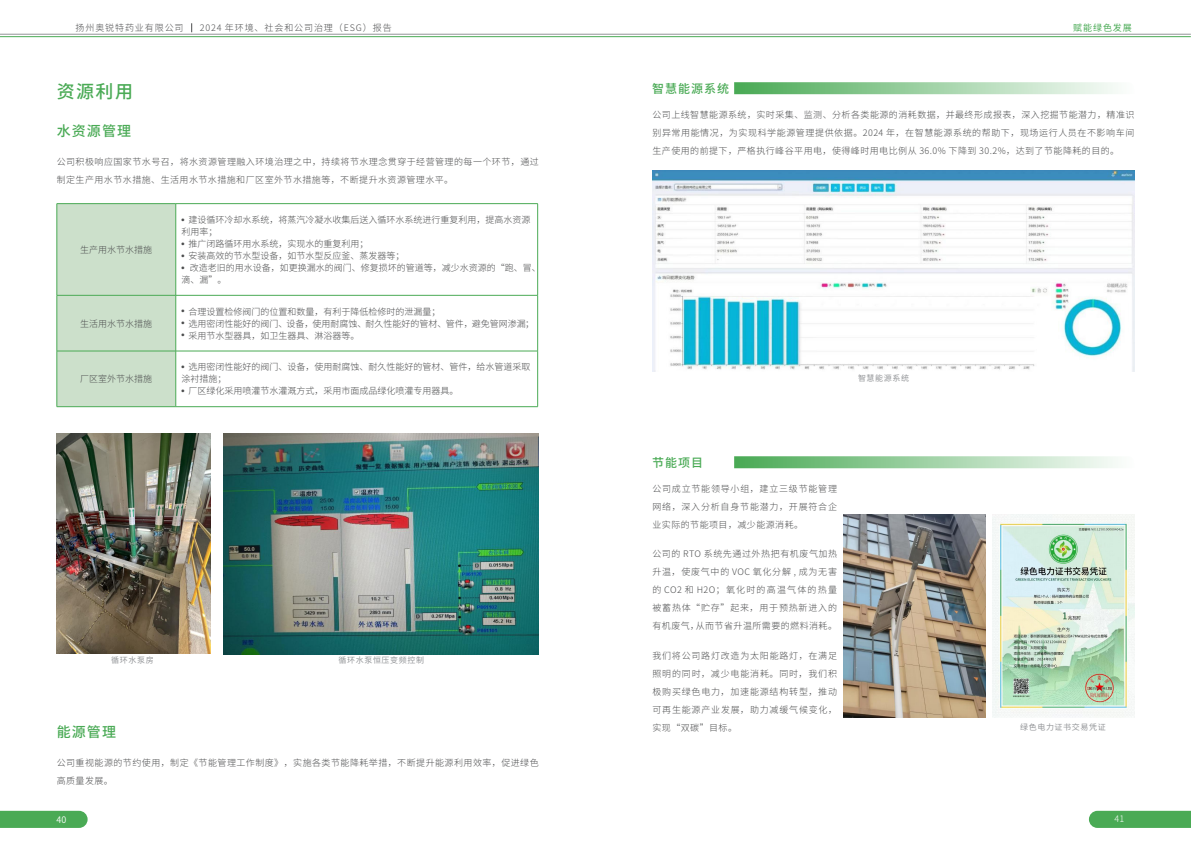
<style>
.page{position:relative;width:1191px;height:842px;background:#fff}
.page>*{position:absolute;margin:0;border:0;box-sizing:border-box;transform-origin:0 0}
.t1{font:500 18px "Source Han Sans CN";color:#4aaa55}
.t2{font:500 14px "Source Han Sans CN";letter-spacing:.08em;color:#4aaa55}
.t3{font:500 12px "Source Han Sans CN";letter-spacing:.08em;color:#4aaa55}
.正文{font:300 9px/18px "Source Han Sans CN";letter-spacing:.05em;color:#4b4c4d;text-align:justify}
.正文-2{font:300 9px/12px "Source Han Sans CN";color:#4b4c4d}
.正文-3{font:300 9px "Source Han Sans CN";letter-spacing:.1em;color:#4b4c4d}
.t4{font:9px "Source Han Sans CN";letter-spacing:.1em;color:#4aaa55}
.t5{font:9px "Source Han Sans CN";color:#fff}
.t6{font:300 9px "Source Han Sans CN";color:#fff}
.t7{font:8px "Source Han Sans CN";letter-spacing:.075em;color:#939598}
</style>
<div class="page">
<svg style="left:0;top:811px;width:88px;height:17px"></svg>
<svg style="left:1089px;top:811px;width:102px;height:17px;background:#4dab58"></svg>
<hr style="left:0;top:34px;width:1190px;height:1px;background:#939598">
<hr style="left:0;top:36px;width:1190px;height:1px;background:#4aaa55">
<div style="left:58px;top:204px;width:118px;height:202px;background:#cce0cb"></div>
<hr style="left:57px;top:203px;width:119px;height:1px;background:#4aaa55">
<hr style="left:176px;top:203px;width:362px;height:1px;background:#4aaa55">
<hr style="left:176px;top:204px;width:1px;height:91px;background:#4aaa55">
<hr style="left:537px;top:204px;width:1px;height:91px;background:#4aaa55">
<hr style="left:57px;top:295px;width:119px;height:1px;background:#4aaa55">
<hr style="left:176px;top:295px;width:362px;height:1px;background:#4aaa55">
<hr style="left:176px;top:295px;width:1px;height:56px;background:#4aaa55">
<hr style="left:537px;top:295px;width:1px;height:56px;background:#4aaa55">
<hr style="left:57px;top:351px;width:119px;height:1px;background:#4aaa55">
<hr style="left:176px;top:351px;width:362px;height:1px;background:#4aaa55">
<hr style="left:176px;top:351px;width:1px;height:56px;background:#4aaa55">
<hr style="left:537px;top:351px;width:1px;height:56px;background:#4aaa55">
<hr style="left:57px;top:406px;width:119px;height:1px;background:#4aaa55">
<hr style="left:176px;top:406px;width:362px;height:1px;background:#4aaa55">
<hr style="left:57px;top:204px;width:1px;height:91px;background:#4aaa55">
<hr style="left:57px;top:295px;width:1px;height:56px;background:#4aaa55">
<hr style="left:57px;top:351px;width:1px;height:56px;background:#4aaa55">
<img style="left:57px;top:434px;width:154px;height:220px">
<img style="left:224px;top:434px;width:315px;height:220px">
<svg style="left:734px;top:82px;width:381px;height:12px;background:#a0d2a6"></svg>
<svg style="left:734px;top:456px;width:381px;height:12px;background:#a0d2a6"></svg>
<img style="left:652px;top:171px;width:482px;height:201px">
<img style="left:843px;top:515px;width:142px;height:202px">
<img style="left:992px;top:515px;width:142px;height:202px">
<p class="正文-3" style="left:76px;top:23px;width:109px">扬州奥锐特药业有限公司</p>
<p class="正文-3" style="left:200px;top:23px;width:193px">2024 年环境、社会和公司治理（ESG）报告</p>
<p class="t4" style="left:1073px;top:23px;width:60px">赋能绿色发展</p>
<p class="t1" style="left:57px;top:81px;width:78px">资源利用</p>
<p class="t2" style="left:57px;top:123px;width:76px">水资源管理</p>
<p class="正文" style="left:57px;top:153px;width:483px">公司积极响应国家节水号召，将水资源管理融入环境治理之中，持续将节水理念贯穿于经营管理的每一个环节，通过制定生产用水节水措施、生活用水节水措施和厂区室外节水措施等，不断提升水资源管理水平。</p>
<p class="正文-2" style="left:80px;top:244px;width:74px">生产用水节水措施</p>
<p class="正文-2" style="left:80px;top:317px;width:74px">生活用水节水措施</p>
<p class="正文-2" style="left:80px;top:373px;width:74px">厂区室外节水措施</p>
<p class="正文-2" style="left:181px;top:214px;width:350px"><sup>●</sup> 建设循环冷却水系统，将蒸汽冷凝水收集后送入循环水系统进行重复利用，提高水资源利用率；</p>
<p class="正文-2" style="left:181px;top:238px;width:188px"><sup>●</sup> 推广闭路循环用水系统，实现水的重复利用；</p>
<p class="正文-2" style="left:181px;top:250px;width:224px"><sup>●</sup> 安装高效的节水型设备，如节水型反应釜、蒸发器等；</p>
<p class="正文-2" style="left:181px;top:262px;width:361px"><sup>●</sup> 改造老旧的用水设备，如更换漏水的阀门、修复损坏的管道等，减少水资源的“跑、冒、滴、漏”。</p>
<p class="正文-2" style="left:181px;top:305px;width:260px"><sup>●</sup> 合理设置检修阀门的位置和数量，有利于降低检修时的泄漏量；</p>
<p class="正文-2" style="left:181px;top:317px;width:354px"><sup>●</sup> 选用密闭性能好的阀门、设备，使用耐腐蚀、耐久性能好的管材、管件，避免管网渗漏；</p>
<p class="正文-2" style="left:181px;top:329px;width:179px"><sup>●</sup> 采用节水型器具，如卫生器具、淋浴器等。</p>
<p class="正文-2" style="left:181px;top:361px;width:350px"><sup>●</sup> 选用密闭性能好的阀门、设备，使用耐腐蚀、耐久性能好的管材、管件，给水管道采取涂衬措施；</p>
<p class="正文-2" style="left:181px;top:385px;width:278px"><sup>●</sup> 厂区绿化采用喷灌节水灌溉方式，采用市面成品绿化喷灌专用器具。</p>
<p class="t7" style="left:111px;top:655px;width:44px">循环水泵房</p>
<p class="t2" style="left:57px;top:724px;width:61px">能源管理</p>
<p class="t7" style="left:338px;top:655px;width:87px">循环水泵恒压变频控制</p>
<p class="正文" style="left:57px;top:754px;width:483px">公司重视能源的节约使用，制定《节能管理工作制度》，实施各类节能降耗举措，不断提升能源利用效率，促进绿色高质量发展。</p>
<p class="t3" style="left:652px;top:82px;width:78px">智慧能源系统</p>
<p class="正文" style="left:652px;top:106px;width:483px">公司上线智慧能源系统，实时采集、监测、分析各类能源的消耗数据，并最终形成报表，深入挖掘节能潜力，精准识别异常用能情况，为实现科学能源管理提供依据。2024 年，在智慧能源系统的帮助下，现场运行人员在不影响车间生产使用的前提下，严格执行峰谷平用电，使得峰时用电比例从 36.0% 下降到 30.2%，达到了节能降耗的目的。</p>
<p class="t7" style="left:858px;top:373px;width:52px">智慧能源系统</p>
<p class="t3" style="left:652px;top:456px;width:52px">节能项目</p>
<p class="正文" style="left:652px;top:480px;width:186px">公司成立节能领导小组，建立三级节能管理网络，深入分析自身节能潜力，开展符合企业实际的节能项目，减少能源消耗。</p>
<p class="正文" style="left:652px;top:545px;width:186px">公司的 RTO 系统先通过外热把有机废气加热升温，使废气中的 VOC 氧化分解 , 成为无害的 CO2 和 H2O；氧化时的高温气体的热量被蓄热体“贮存”起来，用于预热新进入的有机废气，从而节省升温所需要的燃料消耗。</p>
<p class="正文" style="left:652px;top:647px;width:186px">我们将公司路灯改造为太阳能路灯，在满足照明的同时，减少电能消耗。同时，我们积极购买绿色电力，加速能源结构转型，推动可再生能源产业发展，助力减缓气候变化，实现“双碳”目标。</p>
<p class="t7" style="left:1020px;top:722px;width:87px">绿色电力证书交易凭证</p>
<p class="t5" style="left:57px;top:814px;width:11px">40</p>
<p class="t6" style="left:1114px;top:814px;width:11px">41</p>
</div>
